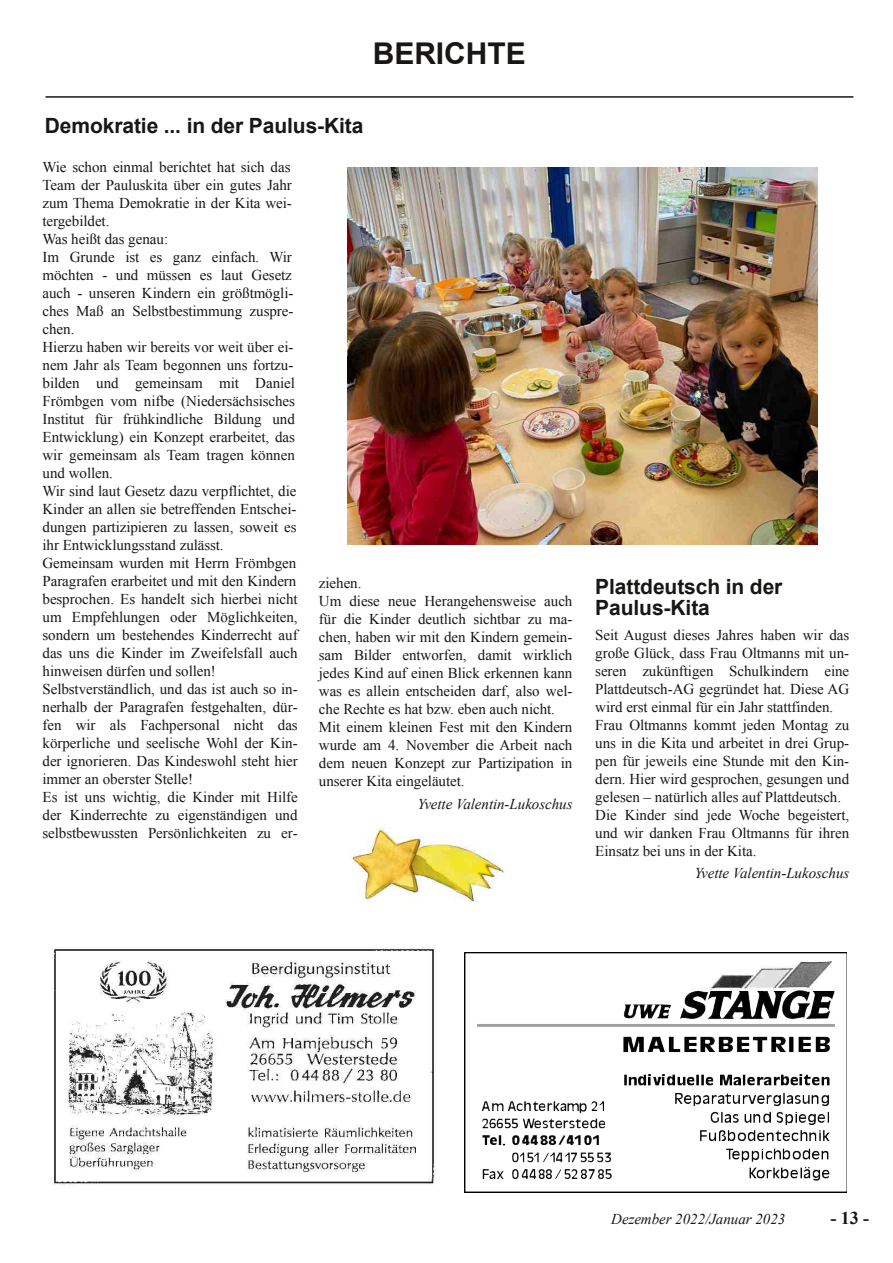
<style>
.page{position:relative;width:893px;height:1263px;background:#fff}
.page>*{position:absolute;margin:0;border:0;box-sizing:border-box;transform-origin:0 0}
.t1{font:700 30px "Arial";color:#181715}
.t2{font:700 21px/20.7px "Arial";letter-spacing:-.005em;color:#181715}
.t3{font:700 18px "Times New Roman";color:#181715}
.t4{font:15px/18px "Times New Roman";letter-spacing:-.005em;color:#181715}
.t5{font:italic 15px "Times New Roman";letter-spacing:-.005em;color:#181715}
.s1{color:#00f}
</style>
<div class="page">
<hr style="left:46px;top:96px;width:807px;height:2px;background:#181715">
<img style="left:348px;top:168px;width:470px;height:376px">
<img style="left:350px;top:828px;width:154px;height:76px">
<img style="left:53px;top:948px;width:383px;height:238px">
<img style="left:464px;top:953px;width:383px;height:239px">
<h1 class="t1" style="left:373px;top:36px;width:154px">BERICHTE</h1>
<h2 class="t2" style="left:45px;top:115px;width:320px">Demokratie ... in der Paulus-Kita</h2>
<p class="t4" style="left:42px;top:158px;width:257px">Wie schon einmal berichtet hat sich das Team der Pauluskita über ein gutes Jahr zum Thema Demokratie in der Kita wei&shy;tergebildet.<br>Was heißt das genau:<br>Im Grunde ist es ganz einfach. Wir möchten - und müssen es laut Gesetz auch - unseren Kindern ein größtmögli&shy;ches Maß an Selbstbestimmung zuspre&shy;chen.<br>Hierzu haben wir bereits vor weit über ei&shy;nem Jahr als Team begonnen uns fortzu&shy;bilden und gemeinsam mit Daniel Frömbgen vom nifbe (Niedersächsisches Institut für frühkindliche Bildung und Entwicklung) ein Konzept erarbeitet, das wir gemeinsam als Team tragen können und wollen.<br>Wir sind laut Gesetz dazu verpflichtet, die Kinder an allen sie betreffenden Entschei&shy;dungen partizipieren zu lassen, soweit es ihr Entwicklungsstand zulässt.<br>Gemeinsam wurden mit Herrn Frömbgen Paragrafen erarbeitet und mit den Kindern besprochen. Es handelt sich hierbei nicht um Empfehlungen oder Möglichkeiten, sondern um bestehendes Kinderrecht auf das uns die Kinder im Zweifelsfall auch hinweisen dürfen und sollen!<br>Selbstverständlich, und das ist auch so in&shy;nerhalb der Paragrafen festgehalten, dür&shy;fen wir als Fachpersonal nicht das körperliche und seelische Wohl der Kin&shy;der ignorieren. Das Kindeswohl steht hier immer an oberster Stelle!<br>Es ist uns wichtig, die Kinder mit Hilfe der Kinderrechte zu eigenständigen und selbstbewussten Persönlichkeiten zu er-</p>
<p class="t4" style="left:319px;top:574px;width:255px">ziehen.<br>Um diese neue Herangehensweise auch für die Kinder deutlich sichtbar zu ma&shy;chen, haben wir mit den Kindern gemein&shy;sam Bilder entworfen, damit wirklich jedes Kind auf einen Blick erkennen kann was es allein entscheiden darf, also wel&shy;che Rechte es hat bzw. eben auch nicht.<br>Mit einem kleinen Fest mit den Kindern wurde am 4. November die Arbeit nach dem neuen Konzept zur Partizipation in unserer Kita eingeläutet<span class="s1">.</span></p>
<p class="t5" style="left:418px;top:795px;width:156px">Yvette Valentin-Lukoschus</p>
<h2 class="t2" style="left:595px;top:576px;width:189px">Plattdeutsch in der<br>Paulus-Kita</h2>
<p class="t4" style="left:595px;top:626px;width:256px">Seit August dieses Jahres haben wir das große Glück, dass Frau Oltmanns mit un&shy;seren zukünftigen Schulkindern eine Plattdeutsch-AG gegründet hat. Diese AG wird erst einmal für ein Jahr stattfinden.<br>Frau Oltmanns kommt jeden Montag zu uns in die Kita und arbeitet in drei Grup&shy;pen für jeweils eine Stunde mit den Kin&shy;dern. Hier wird gesprochen, gesungen und gelesen – natürlich alles auf Plattdeutsch.<br>Die Kinder sind jede Woche begeistert, und wir danken Frau Oltmanns für ihren Einsatz bei uns in der Kita.</p>
<p class="t5" style="left:694px;top:865px;width:156px">Yvette Valentin-Lukoschus</p>
<p class="t5" style="left:611px;top:1211px;width:176px">Dezember 2022/Januar 2023</p>
<p class="t3" style="left:830px;top:1208px;width:40px">-13-</p>
</div>
